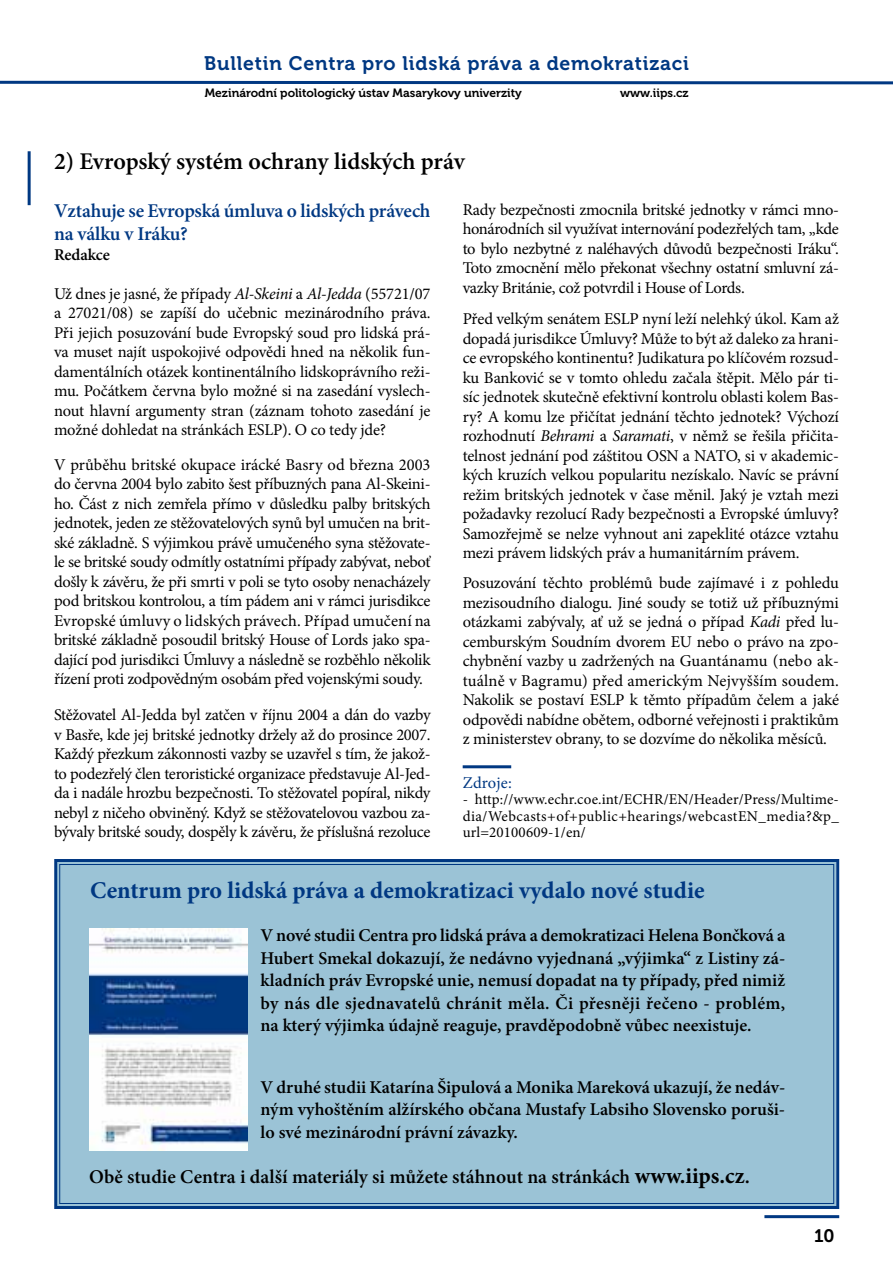
<style>
.page{position:relative;width:893px;height:1263px;background:#fff}
.page>*{position:absolute;margin:0;border:0;box-sizing:border-box;transform-origin:0 0}
.t1{font:700 24px "Minion Pro";color:#003882}
.t2{font:600 24px "Minion Pro";letter-spacing:-.005em;color:#000}
.t3{font:600 19.5px "Minion Pro";color:#000}
.t4{font:600 19.5px/23.4px "Minion Pro";letter-spacing:-.01em;color:#003882}
.t5{font:19.5px "Museo 700";letter-spacing:.04em;color:#003882}
.t6{font:600 18px/22.5px "Minion Pro";color:#000;text-align:justify}
.t7{font:18px "Museo 700";color:#000}
.t8{font:16.5px/19.5px "Minion Pro";letter-spacing:-.015em;color:#000;text-align:justify}
.t9{font:16.5px "Minion Pro";letter-spacing:.01em;color:#003882}
.t10{font:600 16.5px "Minion Pro";letter-spacing:-.01em;color:#000}
.t11{font:15px/16.5px "Minion Pro";letter-spacing:.025em;color:#000;text-align:justify}
.t12{font:12px "Museo 700";color:#000}
.s1{font-style:italic}
.s2{font-weight:700;font-size:22.5px}
.s3{font-size:21px}
</style>
<div class="page">
<hr style="left:764px;top:1215px;width:75px;height:3px;background:#003882">
<svg style="left:0;top:80px;width:893px;height:5px"></svg>
<hr style="left:463px;top:765px;width:48px;height:3px;background:#003882">
<div style="left:54px;top:859px;width:786px;height:350px;background:#9bc3d6"></div>
<hr style="left:28px;top:151px;width:3px;height:54px;background:#003882">
<img style="left:89px;top:928px;width:159px;height:222px">
<p class="t5" style="left:204px;top:52px;width:486px">Bulletin Centra pro lidská práva a demokratizaci</p>
<p class="t12" style="left:205px;top:87px;width:318px">Mezinárodní politologický ústav Masarykovy univerzity</p>
<p class="t12" style="left:620px;top:87px;width:70px">www.iips.cz</p>
<h1 class="t2" style="left:54px;top:144px;width:412px">2) Evropský systém ochrany lidských práv</h1>
<p class="t4" style="left:54px;top:199px;width:378px">Vztahuje se Evropská úmluva o lidských právech na válku v Iráku?</p>
<p class="t10" style="left:54px;top:243px;width:57px">Redakce</p>
<p class="t8" style="left:54px;top:284px;width:378px">Už dnes je jasné, že případy <span class="s1">Al-Skeini</span> a <span class="s1">Al-Jedda</span> (55721/07 a 27021/08) se zapíší do učebnic mezinárodního práva.<br>Při jejich posuzování bude Evropský soud pro lidská prá&shy;va muset najít uspokojivé odpovědi hned na několik fun&shy;damentálních otázek kontinentálního lidskoprávního reži&shy;mu. Počátkem června bylo možné si na zasedání vyslech&shy;nout hlavní argumenty stran (záznam tohoto zasedání je možné dohledat na stránkách ESLP). O co tedy jde?</p>
<p class="t8" style="left:54px;top:455px;width:378px">V průběhu britské okupace irácké Basry od března 2003 do června 2004 bylo zabito šest příbuzných pana Al-Skeini&shy;ho. Část z nich zemřela přímo v důsledku palby britských jednotek, jeden ze stěžovatelových synů byl umučen na brit&shy;ské základně. S výjimkou právě umučeného syna stěžovate&shy;le se britské soudy odmítly ostatními případy zabývat, neboť došly k závěru, že při smrti v poli se tyto osoby nenacházely pod britskou kontrolou, a tím pádem ani v rámci jurisdikce Evropské úmluvy o lidských právech. Případ umučení na britské základně posoudil britský House of Lords jako spa&shy;dající pod jurisdikci Úmluvy a následně se rozběhlo několik řízení proti zodpovědným osobám před vojenskými soudy.</p>
<p class="t8" style="left:54px;top:705px;width:378px">Stěžovatel Al-Jedda byl zatčen v říjnu 2004 a dán do vazby v Basře, kde jej britské jednotky držely až do prosince 2007.<br>Každý přezkum zákonnosti vazby se uzavřel s tím, že jakož&shy;to podezřelý člen teroristické organizace představuje Al-Jed&shy;da i nadále hrozbu bezpečnosti. To stěžovatel popíral, nikdy nebyl z ničeho obviněný. Když se stěžovatelovou vazbou za&shy;bývaly britské soudy, dospěly k závěru, že příslušná rezoluce</p>
<p class="t8" style="left:463px;top:200px;width:378px">Rady bezpečnosti zmocnila britské jednotky v rámci mno&shy;honárodních sil využívat internování podezřelých tam, „kde to bylo nezbytné z naléhavých důvodů bezpečnosti Iráku“.<br>Toto zmocnění mělo překonat všechny ostatní smluvní zá&shy;vazky Británie, což potvrdil i House of Lords.</p>
<p class="t8" style="left:463px;top:309px;width:378px">Před velkým senátem ESLP nyní leží nelehký úkol. Kam až dopadá jurisdikce Úmluvy? Může to být až daleko za hrani&shy;ce evropského kontinentu? Judikatura po klíčovém rozsud&shy;ku Banković se v tomto ohledu začala štěpit. Mělo pár ti&shy;síc jednotek skutečně efektivní kontrolu oblasti kolem Bas&shy;ry? A komu lze přičítat jednání těchto jednotek? Výchozí rozhodnutí <span class="s1">Behrami</span> a <span class="s1">Saramati</span>, v němž se řešila přičita&shy;telnost jednání pod záštitou OSN a NATO, si v akademic&shy;kých kruzích velkou popularitu nezískalo. Navíc se právní režim britských jednotek v čase měnil. Jaký je vztah mezi požadavky rezolucí Rady bezpečnosti a Evropské úmluvy?<br>Samozřejmě se nelze vyhnout ani zapeklité otázce vztahu mezi právem lidských práv a humanitárním právem.</p>
<p class="t8" style="left:463px;top:573px;width:378px">Posuzování těchto problémů bude zajímavé i z pohledu mezisoudního dialogu. Jiné soudy se totiž už příbuznými otázkami zabývaly, ať už se jedná o případ <span class="s1">Kadi</span> před lu&shy;cemburským Soudním dvorem EU nebo o právo na zpo&shy;chybnění vazby u zadržených na Guantánamu (nebo ak&shy;tuálně v Bagramu) před americkým Nejvyšším soudem.<br>Nakolik se postaví ESLP k těmto případům čelem a jaké odpovědi nabídne obětem, odborné veřejnosti i praktikům z ministerstev obrany, to se dozvíme do několika měsíců.</p>
<p class="t9" style="left:463px;top:771px;width:51px">Zdroje:</p>
<p class="t11" style="left:463px;top:791px;width:378px">- http://www.echr.coe.int/ECHR/EN/Header/Press/Multime&shy;dia/Webcasts+of+public+hearings/webcastEN_media?&amp;p_ url=20100609-1/en/</p>
<h1 class="t1" style="left:90px;top:874px;width:616px">Centrum pro lidská práva a demokratizaci vydalo nové studie</h1>
<p class="t6" style="left:260px;top:924px;width:526px">V nové studii Centra pro lidská práva a demokratizaci Helena Bončková a Hubert Smekal dokazují, že nedávno vyjednaná „výjimka“ z Listiny zá&shy;kladních práv Evropské unie, nemusí dopadat na ty případy, před nimiž by nás dle sjednavatelů chránit měla. Či přesněji řečeno - problém, na který výjimka údajně reaguje, pravděpodobně vůbec neexistuje.</p>
<p class="t6" style="left:260px;top:1076px;width:526px">V druhé studii Katarína Šipulová a Monika Mareková ukazují, že nedáv&shy;ným vyhoštěním alžírského občana Mustafy Labsiho Slovensko poruši&shy;lo své mezinárodní právní závazky.</p>
<p class="t3" style="left:89px;top:1163px;width:662px">Obě studie Centra i další materiály si můžete stáhnout na stránkách <span class="s2">www.iips.cz</span><span class="s3">.</span></p>
<p class="t7" style="left:814px;top:1226px;width:22px">10</p>
</div>
